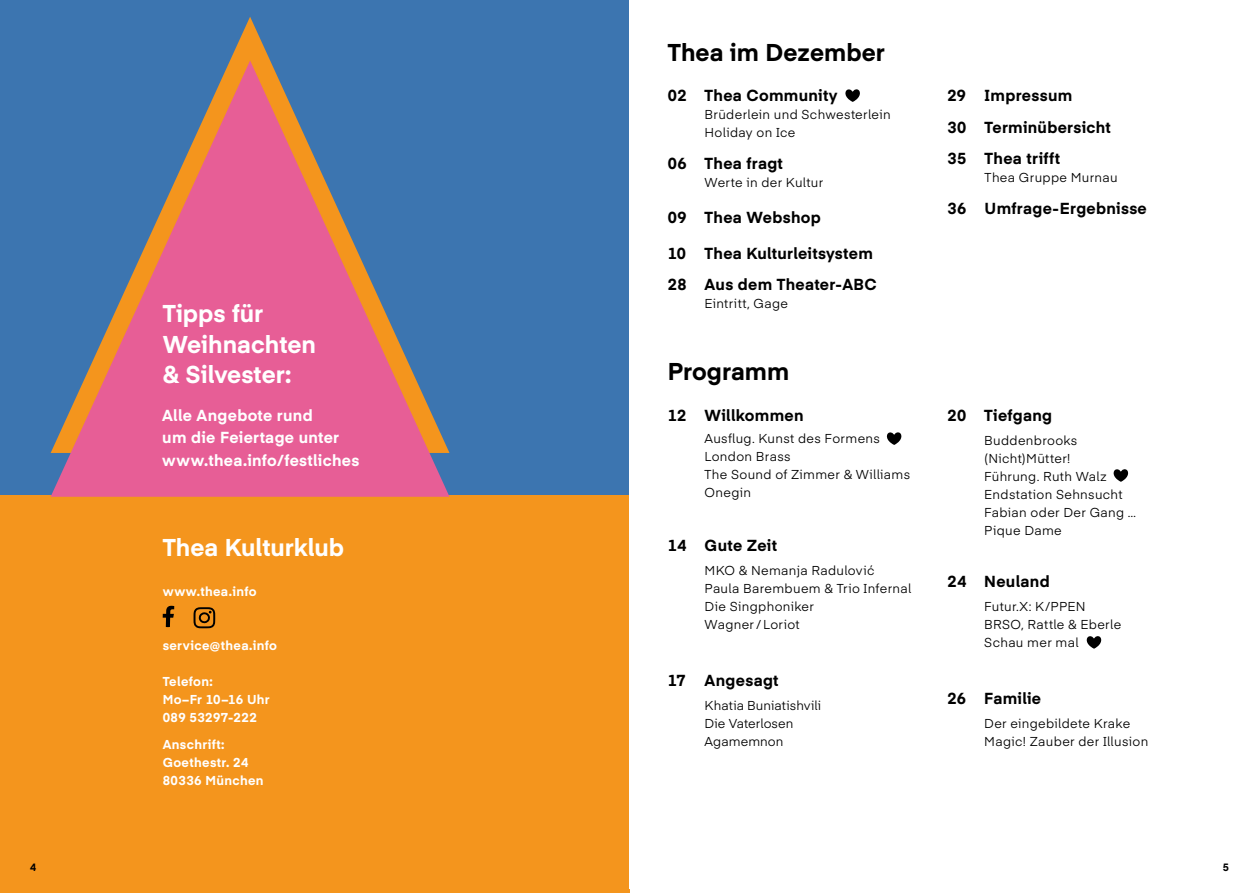
<style>
.page{position:relative;width:1259px;height:893px;background:#fff}
.page>*{position:absolute;margin:0;border:0;box-sizing:border-box;transform-origin:0 0}
.t1{font:700 24px/30.8px "Eina 04";color:#fff}
.t2{font:700 24px "Eina 04";color:#000}
.t3{font:700 15.75px/31.5px "Eina 04";letter-spacing:.02em;color:#000}
.t4{font:700 15.75px/22.5px "Eina 04";letter-spacing:.02em;color:#fff}
.t5{font:12.75px/18px "Eina 04";letter-spacing:.025em;color:#000}
.t6{font:700 12.75px/18px "Eina 04";letter-spacing:.03em;color:#fff}
.t7{font:12.75px/18px "Eina 04";letter-spacing:.005em;color:#000}
.t8{font:700 10.5px "Eina 04";color:#000}
</style>
<div class="page">
<div style="left:0;top:0;width:629px;height:881px;background:#3c75b0"></div>
<div style="left:0;top:495px;width:629px;height:398px;background:#f4951d"></div>
<svg style="left:1113px;top:469px;width:16px;height:13px"></svg>
<svg style="left:886px;top:432px;width:16px;height:13px"></svg>
<svg style="left:845px;top:89px;width:15px;height:13px"></svg>
<svg style="left:1086px;top:636px;width:16px;height:13px"></svg>
<svg style="left:230px;top:17px;width:40px;height:43px"></svg>
<svg style="left:51px;top:60px;width:398px;height:437px"></svg>
<svg style="left:193px;top:607px;width:22px;height:21px"></svg>
<svg style="left:163px;top:606px;width:11px;height:21px"></svg>
<h1 class="t1" style="left:163px;top:296px;width:155px">Tipps für<br>Weihnachten &amp; Silvester:</h1>
<p class="t4" style="left:162px;top:403px;width:199px">Alle Angebote rund<br>um die Feiertage unter www.thea.info/festliches</p>
<h1 class="t1" style="left:163px;top:530px;width:183px">Thea Kulturklub</h1>
<p class="t6" style="left:163px;top:582px;width:96px">www.thea.info</p>
<p class="t6" style="left:163px;top:636px;width:116px">service@thea.info</p>
<p class="t6" style="left:163px;top:672px;width:109px">Telefon:<br>Mo–Fr 10–16 Uhr<br>089 53297-222</p>
<p class="t6" style="left:163px;top:735px;width:102px">Anschrift:<br>Goethestr. 24<br>80336 München</p>
<h1 class="t2" style="left:668px;top:34px;width:218px">Thea im Dezember</h1>
<p class="t3" style="left:668px;top:79px;width:20px">02</p>
<p class="t3" style="left:668px;top:146px;width:20px">06</p>
<p class="t3" style="left:668px;top:200px;width:20px">09</p>
<p class="t3" style="left:668px;top:236px;width:20px">10<br>28</p>
<p class="t3" style="left:704px;top:79px;width:135px">Thea Community</p>
<p class="t5" style="left:704px;top:105px;width:188px">Brüderlein und Schwesterlein<br>Holiday on Ice</p>
<p class="t3" style="left:704px;top:146px;width:80px">Thea fragt</p>
<p class="t5" style="left:704px;top:172px;width:120px">Werte in der Kultur</p>
<p class="t3" style="left:704px;top:200px;width:118px">Thea Webshop</p>
<p class="t3" style="left:704px;top:236px;width:174px">Thea Kulturleitsystem<br>Aus dem Theater-ABC</p>
<p class="t5" style="left:704px;top:294px;width:85px">Eintritt, Gage</p>
<h1 class="t2" style="left:668px;top:354px;width:123px">Programm</h1>
<p class="t3" style="left:668px;top:398px;width:20px">12</p>
<p class="t3" style="left:704px;top:398px;width:101px">Willkommen</p>
<p class="t5" style="left:704px;top:429px;width:207px">Ausflug. Kunst des Formens<br>London Brass<br>The Sound of Zimmer &amp; Williams<br>Onegin</p>
<p class="t3" style="left:668px;top:529px;width:20px">14</p>
<p class="t3" style="left:704px;top:529px;width:74px">Gute Zeit</p>
<p class="t5" style="left:704px;top:561px;width:208px">MKO &amp; Nemanja Radulović<br>Paula Barembuem &amp; Trio Infernal<br>Die Singphoniker<br>Wagner/ Loriot</p>
<p class="t3" style="left:668px;top:664px;width:19px">17</p>
<p class="t3" style="left:704px;top:664px;width:75px">Angesagt</p>
<p class="t7" style="left:704px;top:696px;width:118px">Khatia Buniatishvili<br>Die Vaterlosen<br>Agamemnon</p>
<p class="t3" style="left:947px;top:79px;width:20px;text-align:justify">29<br>30<br>35</p>
<p class="t3" style="left:947px;top:191px;width:20px">36</p>
<p class="t3" style="left:984px;top:79px;width:128px">Impressum<br>Terminübersicht<br>Thea trifft</p>
<p class="t5" style="left:984px;top:168px;width:135px">Thea Gruppe Murnau</p>
<p class="t3" style="left:984px;top:191px;width:164px">Umfrage-Ergebnisse</p>
<p class="t3" style="left:947px;top:398px;width:20px">20</p>
<p class="t3" style="left:947px;top:565px;width:20px">24</p>
<p class="t3" style="left:947px;top:682px;width:20px">26</p>
<p class="t3" style="left:984px;top:398px;width:69px">Tiefgang</p>
<p class="t5" style="left:984px;top:430px;width:153px">Buddenbrooks (Nicht)Mütter!<br>Führung. Ruth Walz<br>Endstation Sehnsucht<br>Fabian oder Der Gang …<br>Pique Dame</p>
<p class="t3" style="left:984px;top:565px;width:67px">Neuland</p>
<p class="t5" style="left:984px;top:597px;width:138px">Futur.X: K/PPEN<br>BRSO, Rattle &amp; Eberle<br>Schau mer mal</p>
<p class="t3" style="left:984px;top:682px;width:58px">Familie</p>
<p class="t5" style="left:984px;top:714px;width:166px">Der eingebildete Krake<br>Magic! Zauber der Illusion</p>
<p class="t8" style="left:30px;top:860px;width:8px">4</p>
<p class="t8" style="left:1222px;top:860px;width:8px">5</p>
</div>
